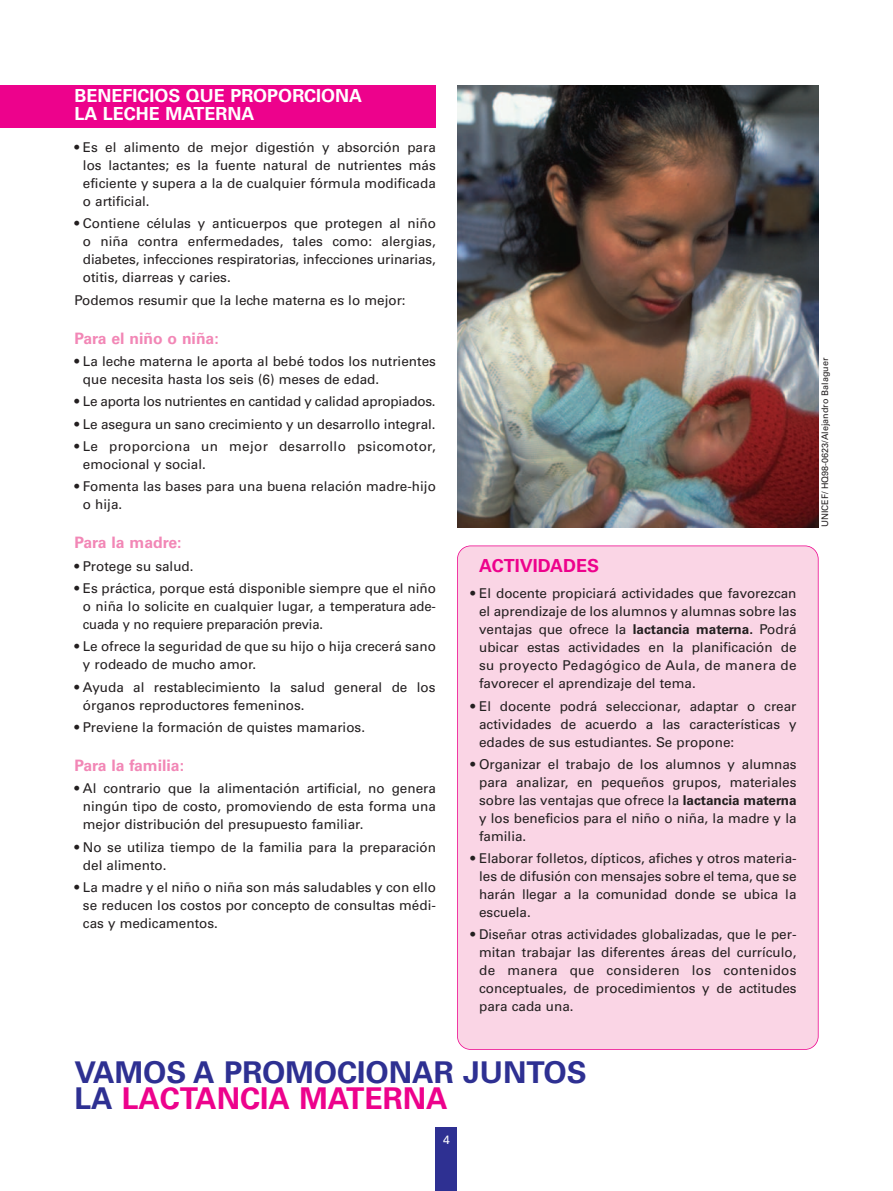
<style>
.page{position:relative;width:893px;height:1191px;background:#fff}
.page>*{position:absolute;margin:0;border:0;box-sizing:border-box;transform-origin:0 0}
.t1{font:700 30px/25.5px "Univers";color:#2e3092}
.t2{font:700 18px/18px "Univers";color:#fff}
.t3{font:700 18px "Univers";color:#ed028c}
.t4{font:700 15.75px "Univers";color:#f287b6}
.t5{font:13.5px/18px "Univers";color:#231f20;text-align:justify}
.t6{font:13.5px/18px "Univers";letter-spacing:.02em;color:#231f20}
.t7{font:12px "Univers";color:#fff}
.t8{font:9px "Univers";color:#231f20}
.s1{font-weight:700}
.s2{color:#ed028c}
</style>
<div class="page">
<div style="left:436px;top:1127px;width:21px;height:64px;background:#2e3092"></div>
<div style="left:0;top:85px;width:436px;height:43px;background:#ed028c"></div>
<div style="left:457px;top:546px;width:361px;height:503px;background:#fad5e5;border-radius:13px"></div>
<div style="left:457px;top:545px;width:362px;height:504px;border:2px solid #ed028c;border-radius:14px"></div>
<img style="left:457px;top:85px;width:362px;height:442px">
<h2 class="t2" style="left:74px;top:88px;width:289px">BENEFICIOS QUE PROPORCIONA<br>LA LECHE MATERNA</h2>
<p class="t5" style="left:83px;top:139px;width:354px;text-indent:-9px">• Es el alimento de mejor digestión y absorción para los lactantes; es la fuente natural de nutrientes más eficiente y supera a la de cualquier fórmula modificada o artificial.</p>
<p class="t5" style="left:83px;top:216px;width:355px;text-indent:-9px">• Contiene células y anticuerpos que protegen al niño o niña contra enfermedades, tales como: alergias, diabetes, infecciones respiratorias, infecciones urinarias, otitis, diarreas y caries.</p>
<p class="t5" style="left:74px;top:292px;width:333px">Podemos resumir que la leche materna es lo mejor:</p>
<p class="t4" style="left:74px;top:332px;width:146px">Para el niño o niña:</p>
<p class="t5" style="left:83px;top:353px;width:354px;text-indent:-9px">• La leche materna le aporta al bebé todos los nutrientes que necesita hasta los seis (6) meses de edad.</p>
<p class="t5" style="left:74px;top:394px;width:363px">• Le aporta los nutrientes en cantidad y calidad apropiados.</p>
<p class="t5" style="left:74px;top:416px;width:363px">• Le asegura un sano crecimiento y un desarrollo integral.</p>
<p class="t6" style="left:83px;top:438px;width:354px;text-indent:-9px">• Le proporciona un mejor desarrollo psicomotor, emocional y social.</p>
<p class="t5" style="left:83px;top:478px;width:354px;text-indent:-9px">• Fomenta las bases para una buena relación madre-hijo o hija.</p>
<p class="t4" style="left:74px;top:537px;width:109px">Para la madre:</p>
<p class="t5" style="left:74px;top:558px;width:121px">• Protege su salud.</p>
<p class="t5" style="left:83px;top:580px;width:354px;text-indent:-9px">• Es práctica, porque está disponible siempre que el niño o niña lo solicite en cualquier lugar, a temperatura ade&shy;cuada y no requiere preparación previa.</p>
<p class="t5" style="left:83px;top:638px;width:354px;text-indent:-9px">• Le ofrece la seguridad de que su hijo o hija crecerá sano y rodeado de mucho amor.</p>
<p class="t5" style="left:83px;top:679px;width:354px;text-indent:-9px">• Ayuda al restablecimiento la salud general de los órganos reproductores femeninos.</p>
<p class="t5" style="left:74px;top:719px;width:292px">• Previene la formación de quistes mamarios.</p>
<p class="t4" style="left:74px;top:759px;width:111px">Para la familia:</p>
<p class="t5" style="left:83px;top:780px;width:355px;text-indent:-9px">• Al contrario que la alimentación artificial, no genera ningún tipo de costo, promoviendo de esta forma una mejor distribución del presupuesto familiar.</p>
<p class="t5" style="left:83px;top:839px;width:354px;text-indent:-9px">• No se utiliza tiempo de la familia para la preparación del alimento.</p>
<p class="t5" style="left:83px;top:879px;width:355px;text-indent:-9px">• La madre y el niño o niña son más saludables y con ello se reducen los costos por concepto de consultas médi&shy;cas y medicamentos.</p>
<h2 class="t3" style="left:479px;top:559px;width:121px">ACTIVIDADES</h2>
<p class="t5" style="left:479px;top:586px;width:319px;text-indent:-9px">• El docente propiciará actividades que favorezcan el aprendizaje de los alumnos y alumnas sobre las ventajas que ofrece la <span class="s1">lactancia materna.</span> Podrá ubicar estas actividades en la planificación de su proyecto Pedagógico de Aula, de manera de favorecer el aprendizaje del tema.</p>
<p class="t5" style="left:479px;top:698px;width:319px;text-indent:-9px">• El docente podrá seleccionar, adaptar o crear actividades de acuerdo a las características y edades de sus estudiantes. Se propone:</p>
<p class="t5" style="left:479px;top:756px;width:319px;text-indent:-9px">• Organizar el trabajo de los alumnos y alumnas para analizar, en pequeños grupos, materiales sobre las ventajas que ofrece la <span class="s1">lactancia materna </span>y los beneficios para el niño o niña, la madre y la familia.</p>
<p class="t5" style="left:479px;top:850px;width:319px;text-indent:-9px">• Elaborar folletos, dípticos, afiches y otros materia&shy;les de difusión con mensajes sobre el tema, que se harán llegar a la comunidad donde se ubica la escuela.</p>
<p class="t5" style="left:479px;top:927px;width:319px;text-indent:-9px">• Diseñar otras actividades globalizadas, que le per&shy;mitan trabajar las diferentes áreas del currículo, de manera que consideren los contenidos conceptuales, de procedimientos y de actitudes para cada una.</p>
<h1 class="t1" style="left:74px;top:1062px;width:514px">VAMOS A PROMOCIONAR JUNTOS<br>LA <span class="s2">LACTANCIA MATERNA</span></h1>
<p class="t7" style="left:443px;top:1135px;width:8px">4</p>
<p class="t8" style="left:822px;top:527px;width:171px;rotate:-90deg">UNICEF/ HQ98-0623/Alejandro Balaguer</p>
</div>
